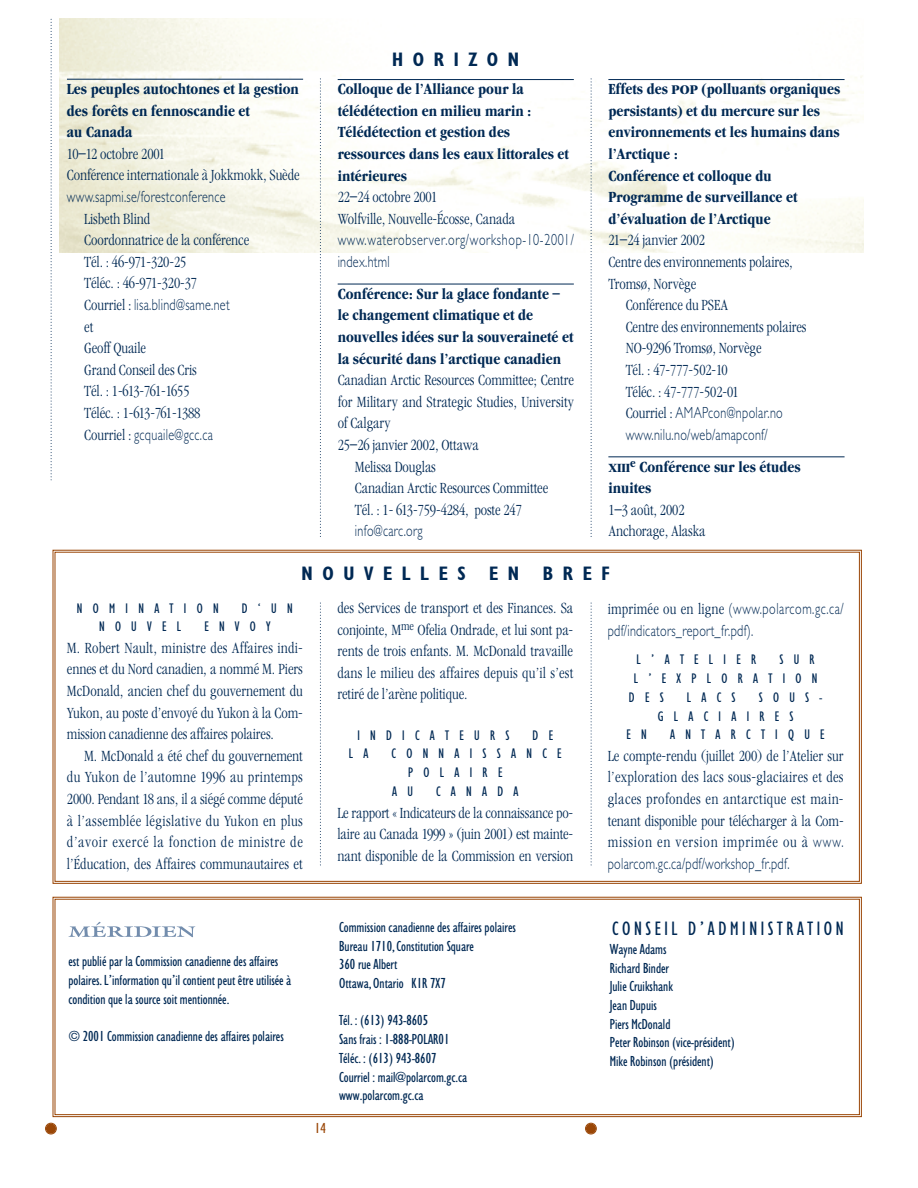
<style>
.page{position:relative;width:918px;height:1188px;background:#fff}
.page>*{position:absolute;margin:0;border:0;box-sizing:border-box;transform-origin:0 0}
.t1{font:condensed 20.1px "Gill Sans";letter-spacing:.18em;color:#002954}
.t2{font:20.1px "Gill Sans Bld Cnd";letter-spacing:.475em;color:#002954}
.t3{font:16.5px/21.6px "Gill M Lgt";letter-spacing:.025em;color:#002954;scale:.75 1}
.t4{font:16.5px/21.6px "Gill M Lgt";letter-spacing:.055em;color:#002954;scale:.75 1}
.t5{font:15.15px/21.6px "Garamond Lgt Cnd";color:#002954}
.t6{font:15.15px/21.6px "Garamond Bld Cnd";color:#002954}
.t7{font:condensed 15.15px/18.8px "Gill Sans";color:#002954}
.t8{font:condensed 15.15px "Gill Sans";color:#9a4606}
.t9{font:condensed 14.4px/18.8px "Gill Sans";letter-spacing:.715em;color:#002954}
.s1{font-family:"Garamond Lgt Cnd";font-size:15.15px}
.s2{font-size:12.9px}
.s3{font-size:12.3px}
.s4{font-family:"Gill M Lgt";font-size:16.5px}
</style>
<div class="page">
<svg style="left:51px;top:18px;width:1px;height:462px"></svg>
<div style="left:46px;top:1124px;width:10px;height:10px;background:#9a4606;border-radius:50%"></div>
<div style="left:45px;top:1123px;width:12px;height:11px;border:1px solid #9a4606;border-radius:50%"></div>
<div style="left:586px;top:1124px;width:10px;height:10px;background:#9a4606;border-radius:50%"></div>
<div style="left:585px;top:1123px;width:12px;height:11px;border:1px solid #9a4606;border-radius:50%"></div>
<svg style="left:52px;top:896px;width:810px;height:222px"></svg>
<svg style="left:69px;top:922px;width:126px;height:15px"></svg>
<hr style="left:67px;top:79px;width:236px;height:1px;background:#002954">
<hr style="left:338px;top:79px;width:236px;height:1px;background:#002954">
<hr style="left:338px;top:284px;width:236px;height:1px;background:#002954">
<hr style="left:608px;top:79px;width:237px;height:1px;background:#002954">
<hr style="left:608px;top:456px;width:237px;height:1px;background:#002954">
<svg style="left:52px;top:549px;width:810px;height:335px"></svg>
<svg style="left:591px;top:79px;width:1px;height:458px"></svg>
<svg style="left:320px;top:79px;width:1px;height:458px"></svg>
<svg style="left:320px;top:603px;width:1px;height:264px"></svg>
<svg style="left:591px;top:603px;width:1px;height:264px"></svg>
<p class="t6" style="left:67px;top:79px;width:234px">Les peuples autochtones et la gestion des forêts en fennoscandie et<br>au Canada</p>
<p class="t5" style="left:67px;top:144px;width:234px">10–12 octobre 2001<br>Conférence internationale à Jokkmokk, Suède</p>
<p class="t3" style="left:67px;top:188px;width:213px">www.sapmi.se/forestconference</p>
<p class="t5" style="left:84px;top:209px;width:166px">Lisbeth Blind<br>Coordonnatrice de la conférence<br>Tél. : 46-971-320-25<br>Téléc. : 46-971-320-37</p>
<p class="t3" style="left:84px;top:296px;width:195px"><span class="s1">Courriel :</span> lisa.blind@same.net</p>
<p class="t5" style="left:84px;top:317px;width:118px">et<br>Geoff Quaile<br>Grand Conseil des Cris<br>Tél. : 1-613-761-1655<br>Téléc. : 1-613-761-1388</p>
<p class="t3" style="left:84px;top:425px;width:173px"><span class="s1">Courriel :</span> gcquaile@gcc.ca</p>
<h1 class="t2" style="left:392px;top:53px;width:128px">HORIZON</h1>
<p class="t6" style="left:338px;top:80px;width:233px">Colloque de l’Alliance pour la télédétection en milieu marin :<br>Télédétection et gestion des ressources dans les eaux littorales et intérieures</p>
<p class="t5" style="left:338px;top:188px;width:179px">22–24 octobre 2001<br>Wolfville, Nouvelle-Écosse, Canada</p>
<p class="t4" style="left:338px;top:231px;width:316px">www.waterobserver.org/workshop-10-2001/ index.html</p>
<p class="t6" style="left:338px;top:284px;width:237px">Conférence: Sur la glace fondante – le changement climatique et de nouvelles idées sur la souveraineté et la sécurité dans l’arctique canadien</p>
<p class="t5" style="left:338px;top:370px;width:238px">Canadian Arctic Resources Committee; Centre</p>
<p class="t5" style="left:338px;top:392px;width:238px">for Military and Strategic Studies, University</p>
<p class="t5" style="left:338px;top:414px;width:54px">of Calgary</p>
<p class="t5" style="left:338px;top:435px;width:143px">25–26 janvier 2002, Ottawa</p>
<p class="t5" style="left:355px;top:457px;width:82px">Melissa Douglas</p>
<p class="t5" style="left:355px;top:478px;width:195px">Canadian Arctic Resources Committee</p>
<p class="t5" style="left:355px;top:500px;width:168px">Tél. : 1- 613-759-4284, poste 247</p>
<p class="t3" style="left:355px;top:522px;width:92px">info@carc.org</p>
<p class="t6" style="left:608px;top:80px;width:233px">Effets des <span class="s2">POP</span> (polluants organiques persistants) et du mercure sur les environnements et les humains dans l’Arctique :<br>Conférence et colloque du<br>Programme de surveillance et d’évaluation de l’Arctique</p>
<p class="t5" style="left:608px;top:231px;width:98px">21–24 janvier 2002</p>
<p class="t5" style="left:608px;top:252px;width:186px">Centre des environnements polaires,</p>
<p class="t5" style="left:608px;top:274px;width:89px">Tromsø, Norvège</p>
<p class="t5" style="left:626px;top:296px;width:104px">Conférence du PSEA</p>
<p class="t5" style="left:626px;top:317px;width:182px">Centre des environnements polaires</p>
<p class="t5" style="left:626px;top:339px;width:137px">NO-9296 Tromsø, Norvège</p>
<p class="t5" style="left:626px;top:360px;width:104px">Tél. : 47-777-502-10</p>
<p class="t5" style="left:626px;top:382px;width:114px">Téléc. : 47-777-502-01</p>
<p class="t3" style="left:626px;top:404px;width:211px"><span class="s1">Courriel :</span> AMAPcon@npolar.no www.nilu.no/web/amapconf/</p>
<p class="t6" style="left:608px;top:457px;width:194px"><span class="s3">XIII</span><sup>e</sup> Conférence sur les études inuites</p>
<p class="t5" style="left:608px;top:500px;width:99px">1–3 août, 2002<br>Anchorage, Alaska</p>
<h1 class="t2" style="left:302px;top:567px;width:310px">NOUVELLES EN BREF</h1>
<p class="t9" style="left:77px;top:600px;width:143px">NOMINATION</p>
<p class="t9" style="left:242px;top:600px;width:52px">D‘UN</p>
<p class="t9" style="left:99px;top:619px;width:84px">NOUVEL</p>
<p class="t9" style="left:204px;top:619px;width:68px">ENVOY</p>
<p class="t5" style="left:67px;top:638px;width:237px;text-align:justify">M. Robert Nault, ministre des Affaires indi&shy;ennes et du Nord canadien, a nommé M. Piers McDonald, ancien chef du gouvernement du Yukon, au poste d’envoyé du Yukon à la Com&shy;mission canadienne des affaires polaires.</p>
<p class="t5" style="left:67px;top:746px;width:237px;text-align:justify;text-indent:17px">M. McDonald a été chef du gouvernement du Yukon de l’automne 1996 au printemps 2000. Pendant 18 ans, il a siégé comme député à l’assemblée législative du Yukon en plus d’avoir exercé la fonction de ministre de l’Éducation, des Affaires communautaires et</p>
<p class="t5" style="left:337px;top:598px;width:237px;text-align:justify">des Services de transport et des Finances. Sa conjointe, M<sup>me</sup> Ofelia Ondrade, et lui sont pa&shy;rents de trois enfants. M. McDonald travaille dans le milieu des affaires depuis qu’il s’est retiré de l’arène politique.</p>
<p class="t9" style="left:357px;top:727px;width:154px">INDICATEURS</p>
<p class="t9" style="left:533px;top:727px;width:22px">D E</p>
<p class="t9" style="left:349px;top:746px;width:21px">L A</p>
<p class="t9" style="left:392px;top:746px;width:172px">CONNAISSANCE</p>
<p class="t9" style="left:408px;top:765px;width:96px">POLAIRE</p>
<p class="t9" style="left:392px;top:784px;width:22px">A U</p>
<p class="t9" style="left:436px;top:784px;width:84px">CANADA</p>
<p class="t5" style="left:337px;top:803px;width:237px;text-align:justify">Le rapport « Indicateurs de la connaissance po&shy;laire au Canada 1999 » (juin 2001) est mainte&shy;nant disponible de la Commission en version</p>
<p class="t7" style="left:68px;top:954px;width:225px">est publié par la Commission canadienne des affaires polaires. L’information qu’il contient peut être utilisée à condition que la source soit mentionnée.</p>
<p class="t7" style="left:68px;top:1029px;width:217px">© 2001 Commission canadienne des affaires polaires</p>
<p class="t8" style="left:315px;top:1123px;width:12px">14</p>
<p class="t7" style="left:339px;top:919px;width:178px">Commission canadienne des affaires polaires<br>Bureau 1710, Constitution Square<br>360 rue Albert<br>Ottawa, Ontario K1R 7X7</p>
<p class="t7" style="left:339px;top:1013px;width:130px">Tél. : (613) 943-8605<br>Sans frais : 1-888-POLAR01<br>Téléc. : (613) 943-8607<br>Courriel : mail@polarcom.gc.ca www.polarcom.gc.ca</p>
<p class="t3" style="left:608px;top:600px;width:316px"><span class="s1">imprimée ou en ligne</span> (www.polarcom.gc.ca/ pdf/indicators_report_fr.pdf).</p>
<p class="t9" style="left:637px;top:652px;width:121px">L’ATELIER</p>
<p class="t9" style="left:779px;top:652px;width:37px">SUR</p>
<p class="t9" style="left:634px;top:671px;width:185px">L’EXPLORATION</p>
<p class="t9" style="left:629px;top:689px;width:36px">DES</p>
<p class="t9" style="left:687px;top:689px;width:50px">LACS</p>
<p class="t9" style="left:658px;top:689px;width:166px;text-indent:101px">SOUS-<br>GLACIAIRES</p>
<p class="t9" style="left:627px;top:727px;width:22px">E N</p>
<p class="t9" style="left:670px;top:727px;width:156px">ANTARCTIQUE</p>
<p class="t5" style="left:608px;top:746px;width:237px;text-align:justify">Le compte-rendu (juillet 200) de l’Atelier sur l’exploration des lacs sous-glaciaires et des glaces profondes en antarctique est main&shy;tenant disponible pour télécharger à la Com&shy;mission en version imprimée ou à <span class="s4">www.</span></p>
<p class="t3" style="left:608px;top:854px;width:244px">polarcom.gc.ca/pdf/workshop_fr.pdf.</p>
<h1 class="t1" style="left:612px;top:922px;width:233px">CONSEIL D’ADMINISTRATION</h1>
<p class="t7" style="left:610px;top:941px;width:127px">Wayne Adams<br>Richard Binder<br>Julie Cruikshank<br>Jean Dupuis<br>Piers McDonald<br>Peter Robinson (vice-président)<br>Mike Robinson (président)</p>
</div>
